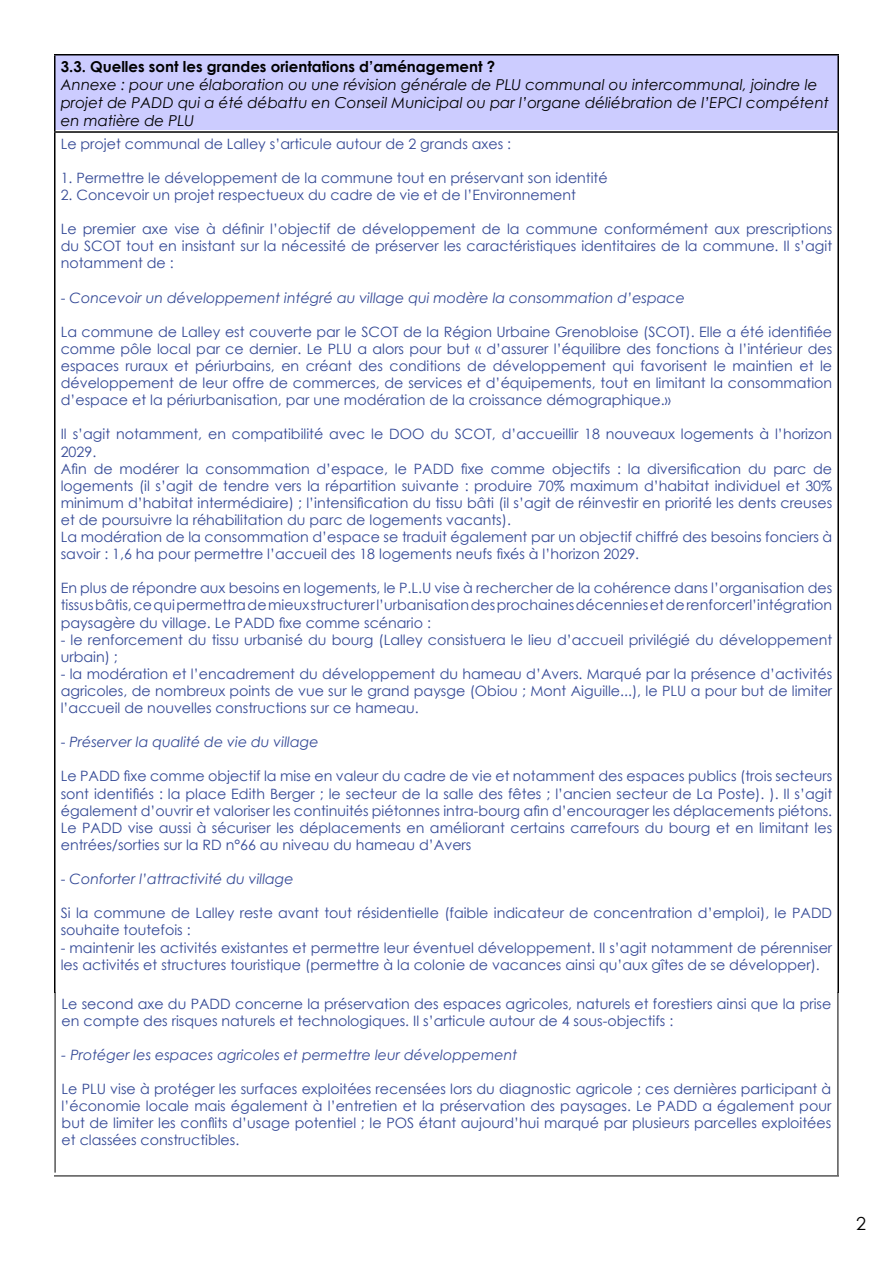
<style>
.page{position:relative;width:893px;height:1263px;background:#fff}
.page>*{position:absolute;margin:0;border:0;box-sizing:border-box;transform-origin:0 0}
.t1{font:italic 15px/18px "Century Gothic";color:#000}
.t2{font:700 15px "Century Gothic";color:#000}
.t3{font:14.25px/17.1px "Century Gothic";color:#344996;text-align:justify}
.t4{font:italic 14.25px "Century Gothic";color:#344996}
.s1{font-style:normal}
</style>
<div class="page">
<div style="left:56px;top:54px;width:783px;height:76px;background:#ccf"></div>
<hr style="left:54px;top:54px;width:785px;height:2px;background:#000">
<hr style="left:54px;top:56px;width:2px;height:75px;background:#000">
<hr style="left:837px;top:56px;width:2px;height:75px;background:#000">
<hr style="left:54px;top:131px;width:785px;height:2px;background:#000">
<hr style="left:54px;top:133px;width:2px;height:890px;background:#000">
<hr style="left:837px;top:133px;width:2px;height:890px;background:#000">
<hr style="left:55px;top:992px;width:1px;height:180px;background:#000">
<hr style="left:837px;top:992px;width:1px;height:183px;background:#000">
<hr style="left:54px;top:1175px;width:785px;height:1px;background:#000">
<p class="t2" style="left:61px;top:55px;width:436px">3.3. Quelles sont les grandes orientations d’aménagement ?</p>
<p class="t1" style="left:61px;top:75px;width:770px">Annexe : pour une élaboration ou une révision générale de PLU communal ou intercommunal, joindre le projet de PADD qui a été débattu en Conseil Municipal ou par l’organe déliébration de l’EPCI compétent en matière de PLU</p>
<p class="t3" style="left:61px;top:135px;width:452px">Le projet communal de Lalley s’articule autour de 2 grands axes :</p>
<p class="t3" style="left:61px;top:169px;width:548px">1 . Permettre le développement de la commune tout en préservant son identité</p>
<p class="t3" style="left:61px;top:186px;width:517px">2. Concevoir un projet respectueux du cadre de vie et de l’Environnement</p>
<p class="t3" style="left:61px;top:220px;width:773px">Le premier axe vise à définir l’objectif de développement de la commune conformément aux prescriptions du SCOT tout en insistant sur la nécessité de préserver les caractéristiques identitaires de la commune. Il s’agit notamment de :</p>
<p class="t4" style="left:61px;top:287px;width:626px"><span class="s1">-</span> Concevoir un développement intégré au village qui modère la consommation d’espace</p>
<p class="t3" style="left:61px;top:323px;width:773px">La commune de Lalley est couverte par le SCOT de la Région Urbaine Grenobloise (SCOT). Elle a été identifiée comme pôle local par ce dernier. Le PLU a alors pour but « d’assurer l’équilibre des fonctions à l’intérieur des espaces ruraux et périurbains, en créant des conditions de développement qui favorisent le maintien et le développement de leur offre de commerces, de services et d’équipements, tout en limitant la consommation d’espace et la périurbanisation, par une modération de la croissance démographique.»</p>
<p class="t3" style="left:61px;top:425px;width:773px;text-align:left">Il s’agit notamment, en compatibilité avec le DOO du SCOT, d’accueillir 1 8 nouveaux logements à l’horizon 2029.<br>Afin de modérer la consommation d’espace, le PADD fixe comme objectifs : la diversification du parc de logements (il s’agit de tendre vers la répartition suivante : produire 70% maximum d’habitat individuel et 30% minimum d’habitat intermédiaire) ; l’intensification du tissu bâti (il s’agit de réinvestir en priorité les dents creuses et de poursuivre la réhabilitation du parc de logements vacants).<br>La modération de la consommation d’espace se traduit également par un objectif chiffré des besoins fonciers à savoir : 1,6 ha pour permettre l’accueil des 18 logements neufs fixés à l’horizon 2029.</p>
<p class="t3" style="left:61px;top:579px;width:773px">En plus de répondre aux besoins en logements, le P.L.U vise à rechercher de la cohérence dans l’organisation des tissus bâtis, ce qui permettra de mieux structurer l’urbanisation des prochaines décennies et de renforcerl’intégration paysagère du village. Le PADD fixe comme scénario :</p>
<p class="t3" style="left:61px;top:631px;width:773px">- le renforcement du tissu urbanisé du bourg (Lalley consistuera le lieu d’accueil privilégié du développement urbain) ;</p>
<p class="t3" style="left:61px;top:665px;width:773px">- la modération et l’encadrement du développement du hameau d’Avers. Marqué par la présence d’activités agricoles, de nombreux points de vue sur le grand paysge (Obiou ; Mont Aiguille...), le PLU a pour but de limiter l’accueil de nouvelles constructions sur ce hameau.</p>
<p class="t4" style="left:61px;top:732px;width:259px"><span class="s1">-</span> Préserver la qualité de vie du village</p>
<p class="t3" style="left:61px;top:767px;width:773px">Le PADD fixe comme objectif la mise en valeur du cadre de vie et notamment des espaces publics (trois secteurs sont identifiés : la place Edith Berger ; le secteur de la salle des fêtes ; l’ancien secteur de La Poste). ). Il s’agit également d’ouvrir et valoriser les continuités piétonnes intra-bourg afin d’encourager les déplacements piétons.<br>Le PADD vise aussi à sécuriser les déplacements en améliorant certains carrefours du bourg et en limitant les entrées/sorties sur la RD n°66 au niveau du hameau d’Avers</p>
<p class="t4" style="left:61px;top:869px;width:235px"><span class="s1">-</span> Conforter l’attractivité du village</p>
<p class="t3" style="left:61px;top:904px;width:773px">Si la commune de Lalley reste avant tout résidentielle (faible indicateur de concentration d’emploi), le PADD souhaite toutefois :</p>
<p class="t3" style="left:61px;top:938px;width:773px">- maintenir les activités existantes et permettre leur éventuel développement. Il s’agit notamment de pérenniser les activités et structures touristique (permettre à la colonie de vacances ainsi qu’aux gîtes de se développer).</p>
<p class="t3" style="left:62px;top:995px;width:771px">Le second axe du PADD concerne la préservation des espaces agricoles, naturels et forestiers ainsi que la prise en compte des risques naturels et technologiques. Il s’articule autour de 4 sous-objectifs :</p>
<p class="t4" style="left:62px;top:1045px;width:457px">- Protéger les espaces agricoles et permettre leur développement</p>
<p class="t3" style="left:62px;top:1080px;width:771px">Le PLU vise à protéger les surfaces exploitées recensées lors du diagnostic agricole ; ces dernières participant à l’économie locale mais également à l’entretien et la préservation des paysages. Le PADD a également pour but de limiter les conflits d’usage potentiel ; le POS étant aujourd’hui marqué par plusieurs parcelles exploitées et classées constructibles.</p>
</div>
